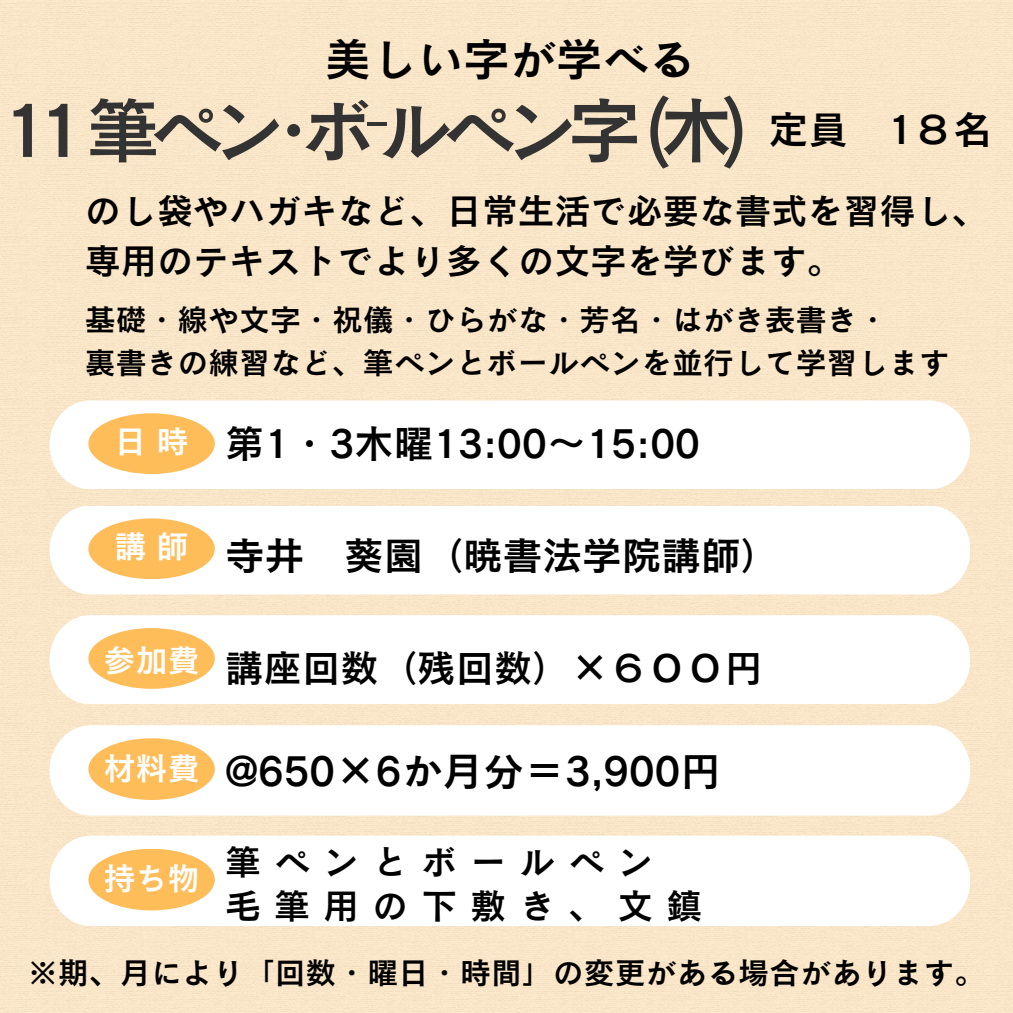
<style>
.page{position:relative;width:1013px;height:1013px;background:#fff}
.page>*{position:absolute;margin:0;border:0;box-sizing:border-box;transform-origin:0 0}
.t1{font:73.12px "Canva Cezanne Pro N DB";letter-spacing:-.14em;color:#333}
.t2{font:46.25px "Canva Cezanne Pro N DB";color:#000}
.t3{font:40.88px "Canva Cezanne Pro N DB";color:#000}
.t4{font:39.88px "Canva Cezanne Pro N DB";color:#000}
.t5{font:39.62px "Canva Cezanne Pro N DB";color:#000}
.t6{font:38.38px "Canva Cezanne Pro N DB";color:#000}
.t7{font:36.12px "Canva Cezanne Pro N DB";color:#000}
.t8{font:35.88px "Canva Cezanne Pro N DB";letter-spacing:.365em;color:#000}
.t9{font:32.12px "Canva Cezanne Pro N DB";color:#fff}
.t10{font:30.88px "Canva Cezanne Pro N DB";color:#000}
.s1{font-family:"Noto Sans"}
</style>
<div class="page">
<div style="left:88px;top:413px;width:127px;height:61px;background:#ffbd59;border-radius:50%"></div>
<div style="left:88px;top:518px;width:127px;height:61px;background:#ffbd59;border-radius:50%"></div>
<div style="left:88px;top:628px;width:127px;height:60px;background:#ffbd59;border-radius:50%"></div>
<div style="left:88px;top:738px;width:127px;height:62px;background:#ffbd59;border-radius:50%"></div>
<div style="left:88px;top:848px;width:127px;height:62px;background:#ffbd59;border-radius:50%"></div>
<p class="t2" style="left:325px;top:36px;width:371px">美しい字が学べる</p>
<p class="t1" style="left:3px;top:93px;width:747px">11 筆ペン･ボ<span class="s1">⁻</span>ルペン字 (木)</p>
<p class="t4" style="left:768px;top:109px;width:226px">定員 1８名</p>
<p class="t7" style="left:85px;top:192px;width:904px">のし袋やハガキなど、日常生活で必要な書式を習得し、</p>
<p class="t7" style="left:85px;top:242px;width:760px">専用のテキストでより多くの文字を学びます。</p>
<p class="t10" style="left:85px;top:303px;width:805px">基礎・線や文字・祝儀・ひらがな・芳名・はがき表書き・</p>
<p class="t10" style="left:85px;top:347px;width:867px">裏書きの練習など、筆ペンとボールペンを並行して学習します</p>
<p class="t9" style="left:114px;top:424px;width:76px">日 時</p>
<p class="t9" style="left:114px;top:529px;width:76px">講師</p>
<p class="t5" style="left:225px;top:423px;width:476px">第1・3木曜13:00～ 15:00</p>
<p class="t5" style="left:225px;top:535px;width:556px">寺井 葵園（暁書法学院講師）</p>
<p class="t9" style="left:103px;top:643px;width:98px">参加費</p>
<p class="t9" style="left:103px;top:751px;width:98px">材料費</p>
<p class="t9" style="left:103px;top:861px;width:98px">持ち物</p>
<p class="t6" style="left:225px;top:648px;width:539px">講座回数（残回数）×６００円</p>
<p class="t3" style="left:225px;top:749px;width:497px">@650×6か月分＝3,900円</p>
<p class="t8" style="left:225px;top:843px;width:429px">筆ペンとボールペン</p>
<p class="t8" style="left:225px;top:886px;width:478px">毛筆用の下敷き、文鎮</p>
<p class="t10" style="left:27px;top:956px;width:959px">※期、月により「回数・曜日・時間」の変更がある場合があります。</p>
</div>
